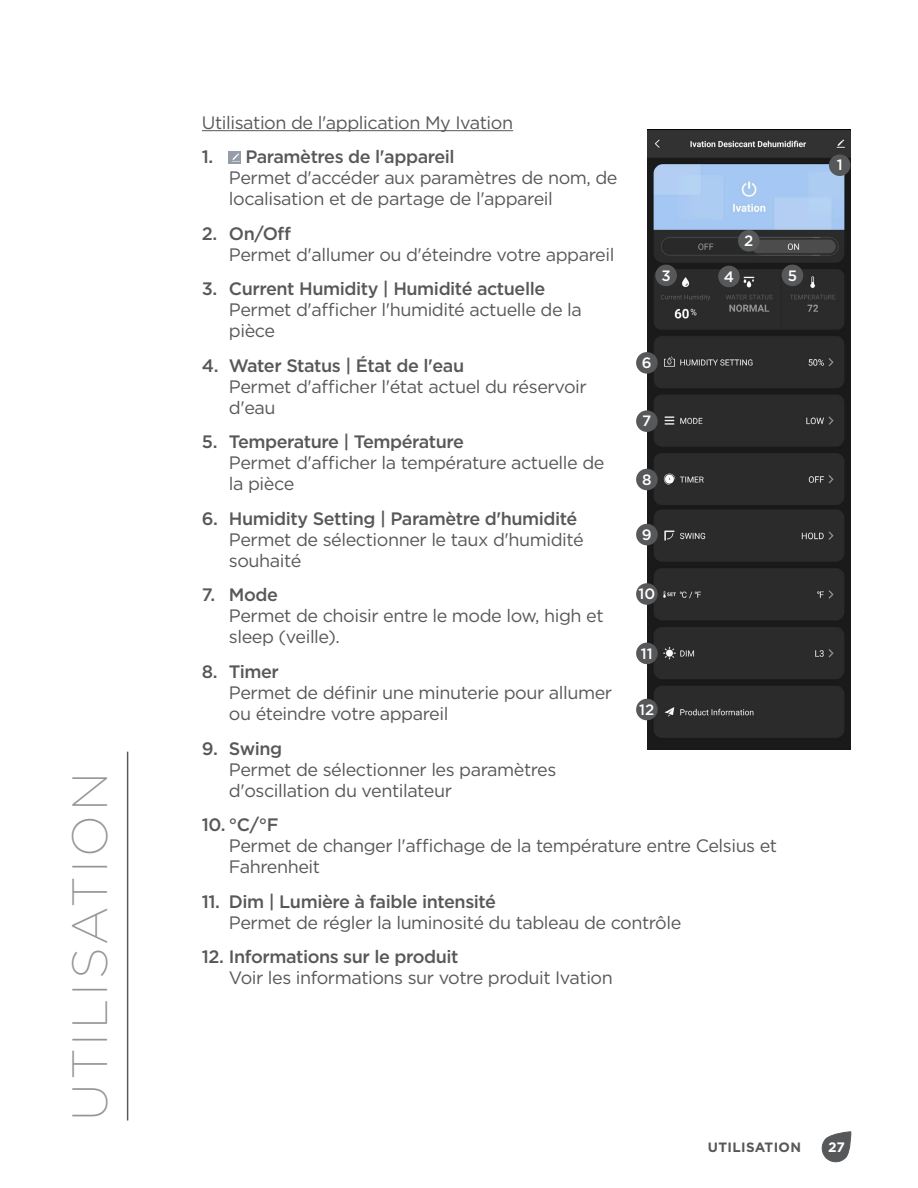
<style>
.page{position:relative;width:918px;height:1188px;background:#fff}
.page>*{position:absolute;margin:0;border:0;box-sizing:border-box;transform-origin:0 0}
.t1{font:200 49.5px "Gotham";letter-spacing:.075em;color:#939598}
.t2{font:18px/21px "Gotham";letter-spacing:-.025em;color:#57585a}
.t3{font:500 18px "Gotham";letter-spacing:-.025em;color:#57585a}
.t4{font:500 15px "Gotham";color:#fff}
.t5{font:700 13.65px "Gotham";color:#fff}
.t6{font:700 13.5px "Gotham";letter-spacing:.025em;color:#57585a}
</style>
<div class="page">
<svg style="left:821px;top:1131px;width:30px;height:32px"></svg>
<hr style="left:202px;top:130px;width:311px;height:1px;background:#57585a">
<svg style="left:229px;top:151px;width:12px;height:12px"></svg>
<hr style="left:127px;top:752px;width:1px;height:368px;background:#57585a">
<img style="left:648px;top:130px;width:202px;height:620px">
<div style="left:829px;top:154px;width:21px;height:22px;background:#57585a;border-radius:50%"></div>
<div style="left:738px;top:230px;width:22px;height:22px;background:#57585a;border-radius:50%"></div>
<div style="left:655px;top:265px;width:22px;height:21px;background:#57585a;border-radius:50%"></div>
<div style="left:782px;top:265px;width:21px;height:21px;background:#57585a;border-radius:50%"></div>
<div style="left:718px;top:266px;width:22px;height:21px;background:#57585a;border-radius:50%"></div>
<div style="left:636px;top:410px;width:22px;height:22px;background:#57585a;border-radius:50%"></div>
<div style="left:636px;top:352px;width:22px;height:22px;background:#57585a;border-radius:50%"></div>
<div style="left:636px;top:469px;width:22px;height:21px;background:#57585a;border-radius:50%"></div>
<div style="left:636px;top:524px;width:22px;height:21px;background:#57585a;border-radius:50%"></div>
<div style="left:636px;top:583px;width:22px;height:22px;background:#57585a;border-radius:50%"></div>
<div style="left:636px;top:643px;width:22px;height:21px;background:#57585a;border-radius:50%"></div>
<div style="left:636px;top:699px;width:22px;height:21px;background:#57585a;border-radius:50%"></div>
<h1 class="t1" style="left:59px;top:1120px;width:350px;rotate:-90deg">UTILISATION</h1>
<p class="t2" style="left:202px;top:112px;width:313px">Utilisation de l'application My Ivation</p>
<p class="t3" style="left:202px;top:145px;width:254px">1. Paramètres de l'appareil</p>
<p class="t2" style="left:229px;top:167px;width:390px">Permet d'accéder aux paramètres de nom, de localisation et de partage de l'appareil</p>
<p class="t3" style="left:202px;top:222px;width:91px">2. On/Off</p>
<p class="t2" style="left:229px;top:244px;width:387px">Permet d'allumer ou d'éteindre votre appareil</p>
<p class="t3" style="left:202px;top:277px;width:345px">3. Current Humidity | Humidité actuelle</p>
<p class="t2" style="left:229px;top:299px;width:355px">Permet d'afficher l'humidité actuelle de la pièce</p>
<p class="t3" style="left:202px;top:354px;width:264px">4. Water Status | État de l'eau</p>
<p class="t2" style="left:229px;top:376px;width:359px">Permet d'afficher l'état actuel du réservoir d'eau</p>
<p class="t3" style="left:202px;top:430px;width:264px">5. Temperature | Température</p>
<p class="t2" style="left:229px;top:452px;width:377px">Permet d'afficher la température actuelle de la pièce</p>
<p class="t3" style="left:202px;top:507px;width:377px">6. Humidity Setting | Paramètre d'humidité</p>
<p class="t2" style="left:229px;top:529px;width:356px">Permet de sélectionner le taux d'humidité souhaité</p>
<p class="t3" style="left:202px;top:583px;width:78px">7. Mode</p>
<p class="t2" style="left:229px;top:605px;width:376px">Permet de choisir entre le mode low, high et sleep (veille).</p>
<p class="t3" style="left:202px;top:660px;width:79px">8. Timer</p>
<p class="t2" style="left:229px;top:682px;width:385px">Permet de définir une minuterie pour allumer ou éteindre votre appareil</p>
<p class="t3" style="left:202px;top:736px;width:82px">9. Swing</p>
<p class="t2" style="left:229px;top:758px;width:329px">Permet de sélectionner les paramètres d'oscillation du ventilateur</p>
<p class="t3" style="left:202px;top:813px;width:78px">10. °C/°F</p>
<p class="t2" style="left:229px;top:835px;width:550px">Permet de changer l'affichage de la température entre Celsius et<br>Fahrenheit</p>
<p class="t3" style="left:202px;top:889px;width:296px">11. Dim | Lumière à faible intensité</p>
<p class="t2" style="left:229px;top:911px;width:454px">Permet de régler la luminosité du tableau de contrôle</p>
<p class="t3" style="left:202px;top:945px;width:258px">12. Informations sur le produit</p>
<p class="t2" style="left:229px;top:967px;width:385px">Voir les informations sur votre produit Ivation</p>
<p class="t4" style="left:744px;top:231px;width:11px">2</p>
<p class="t4" style="left:661px;top:266px;width:11px">3</p>
<p class="t4" style="left:724px;top:267px;width:12px">4</p>
<p class="t4" style="left:788px;top:266px;width:11px">5</p>
<p class="t4" style="left:642px;top:353px;width:11px">6</p>
<p class="t4" style="left:642px;top:411px;width:11px">7</p>
<p class="t4" style="left:642px;top:470px;width:11px">8</p>
<p class="t4" style="left:642px;top:525px;width:11px">9</p>
<p class="t4" style="left:638px;top:584px;width:18px">10</p>
<p class="t4" style="left:641px;top:644px;width:13px">11</p>
<p class="t4" style="left:639px;top:700px;width:17px">12</p>
<p class="t4" style="left:837px;top:155px;width:7px">1</p>
<p class="t6" style="left:708px;top:1138px;width:95px">UTILISATION</p>
<p class="t5" style="left:828px;top:1138px;width:18px">27</p>
</div>
